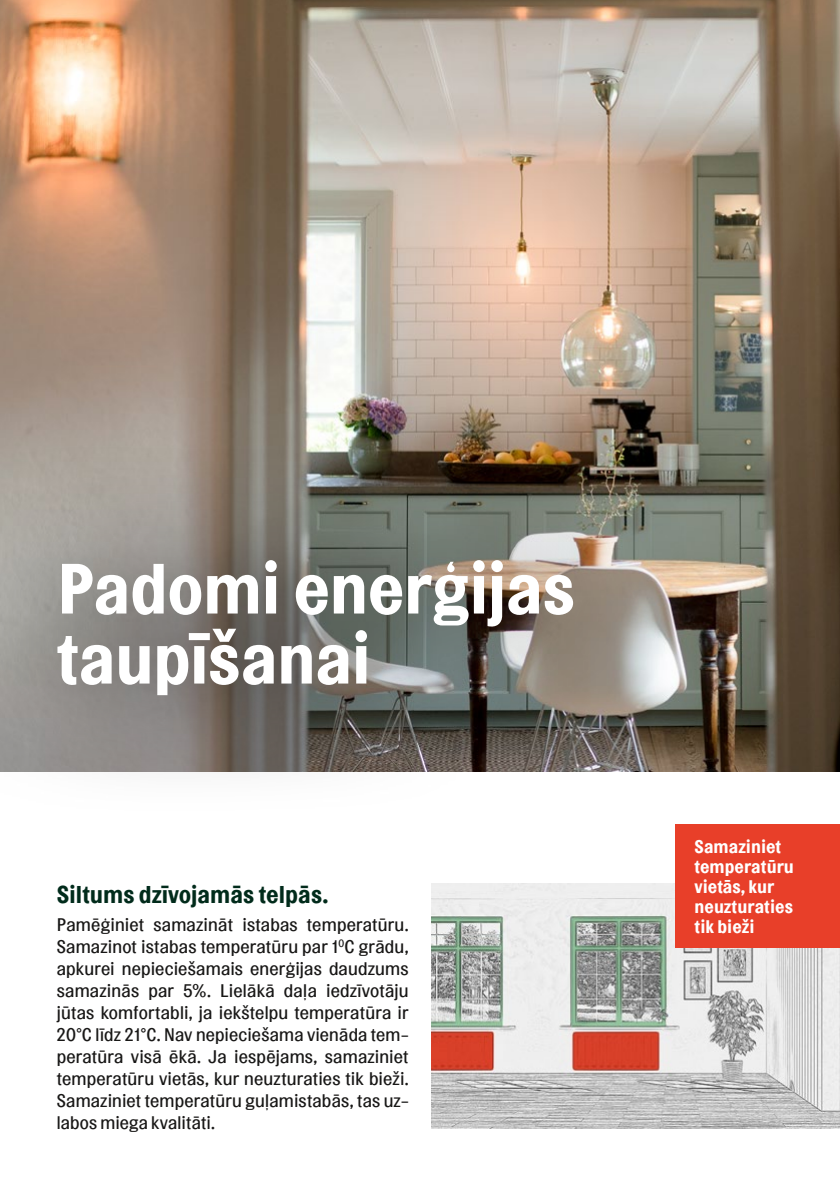
<style>
.page{position:relative;width:840px;height:1191px;background:#fff}
.page>*{position:absolute;margin:0;border:0;box-sizing:border-box;transform-origin:0 0}
.t1{font:700 70px/70px "Topol";letter-spacing:-.01em;color:#fff}
.t2{font:700 24px "Topol";letter-spacing:-.005em;color:#012b1b}
.t3{font:18px/22px "Topol";letter-spacing:.01em;color:#181716;text-align:justify}
.t4{font:700 18px/20px "Topol";color:#fff}
</style>
<div class="page">
<img style="left:0;top:0;width:839px;height:771px">
<img style="left:431px;top:883px;width:408px;height:245px">
<img style="left:0;top:445px;width:687px;height:327px">
<div style="left:675px;top:824px;width:164px;height:123px;background:#e83f29"></div>
<h1 class="t1" style="left:57px;top:552px;width:519px">Padomi enerģijas taupīšanai</h1>
<h2 class="t2" style="left:57px;top:879px;width:273px">Siltums dzīvojamās telpās.</h2>
<p class="t3" style="left:57px;top:913px;width:353px">Pamēģiniet samazināt istabas temperatūru.<br>Samazinot istabas temperatūru par 1<sup>0</sup>C grādu, apkurei nepieciešamais enerģijas daudzums samazinās par 5%. Lielākā daļa iedzīvotāju jūtas komfortabli, ja iekštelpu temperatūra ir 20°C līdz 21°C. Nav nepieciešama vienāda tem&shy;peratūra visā ēkā. Ja iespējams, samaziniet temperatūru vietās, kur neuzturaties tik bieži.<br>Samaziniet temperatūru guļamistabās, tas uz&shy;labos miega kvalitāti.</p>
<p class="t4" style="left:694px;top:836px;width:101px">Samaziniet temperatūru vietās, kur neuzturaties tik bieži</p>
</div>
